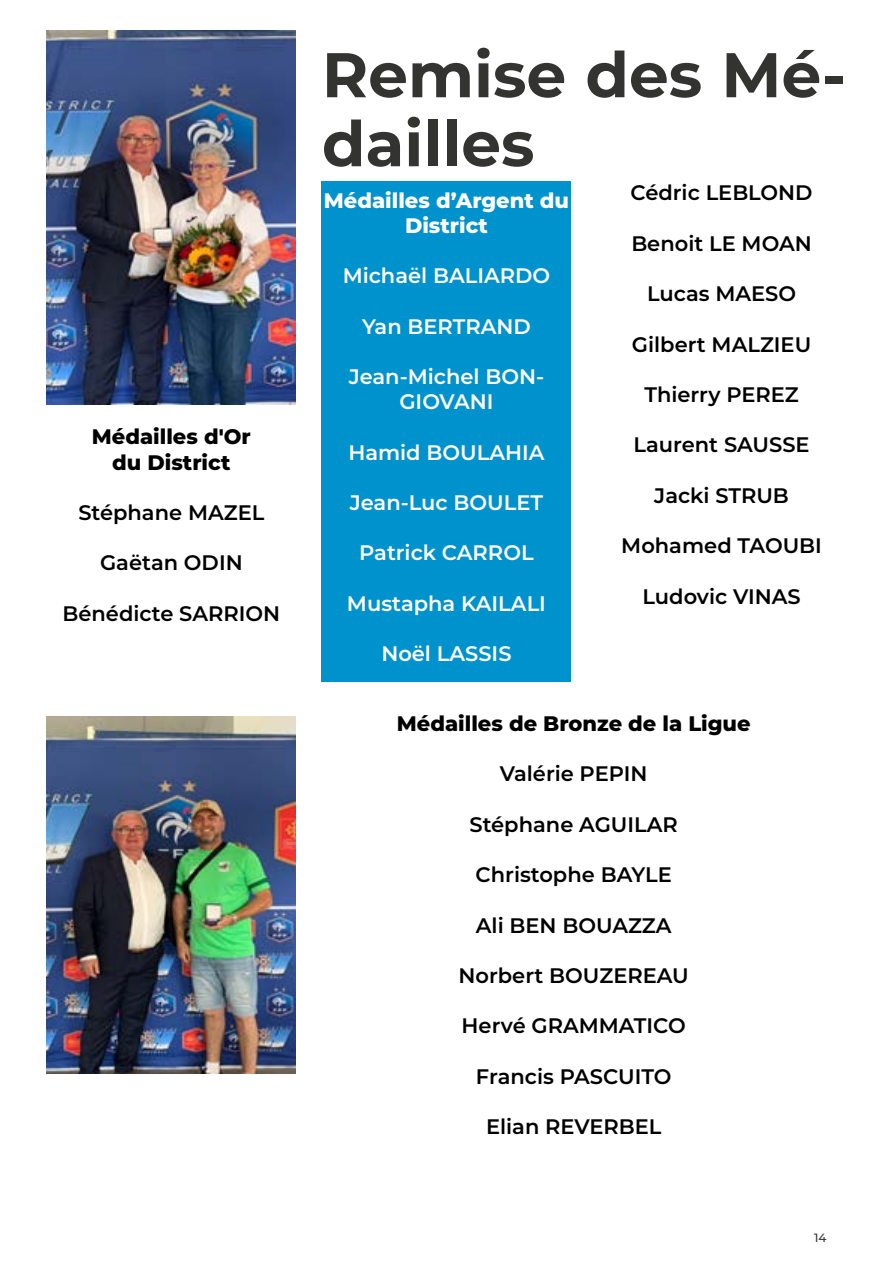
<style>
.page{position:relative;width:893px;height:1263px;background:#fff}
.page>*{position:absolute;margin:0;border:0;box-sizing:border-box;transform-origin:0 0}
.t1{font:700 63px/69px "Montserrat";color:#333332}
.t2{font:600 21px "Montserrat";color:#000}
.t3{font:600 21px/25.2px "Montserrat";color:#fff;text-align:center}
.t4{font:800 21px/25.2px "Montserrat";color:#000;text-align:center}
.t5{font:800 21px/25.2px "Montserrat";color:#fff;text-align:center}
.t6{font:500 12px "Montserrat";color:#333332}
</style>
<div class="page">
<div style="left:322px;top:181px;width:249px;height:501px;background:#0092cd"></div>
<img style="left:47px;top:30px;width:249px;height:374px">
<img style="left:47px;top:716px;width:249px;height:357px">
<p class="t4" style="left:92px;top:423px;width:160px">Médailles d'Or du District</p>
<p class="t2" style="left:78px;top:498px;width:188px">Stéphane MAZEL</p>
<p class="t2" style="left:100px;top:548px;width:144px">Gaëtan ODIN</p>
<p class="t2" style="left:62px;top:598px;width:219px">Bénédicte SARRION</p>
<h1 class="t1" style="left:322px;top:37px;width:526px">Remise des Mé&shy;dailles</h1>
<p class="t2" style="left:631px;top:178px;width:184px">Cédric LEBLOND</p>
<p class="t2" style="left:631px;top:228px;width:182px">Benoit LE MOAN</p>
<p class="t2" style="left:647px;top:279px;width:151px">Lucas MAESO</p>
<p class="t2" style="left:632px;top:329px;width:181px">Gilbert MALZIEU</p>
<p class="t2" style="left:644px;top:380px;width:156px">Thierry PEREZ</p>
<p class="t2" style="left:633px;top:430px;width:178px">Laurent SAUSSE</p>
<p class="t2" style="left:654px;top:480px;width:136px">Jacki STRUB</p>
<p class="t2" style="left:621px;top:531px;width:202px">Mohamed TAOUBI</p>
<p class="t2" style="left:642px;top:581px;width:160px">Ludovic VINAS</p>
<p class="t5" style="left:324px;top:186px;width:247px">Médailles d’Argent du<br>District</p>
<p class="t3" style="left:343px;top:262px;width:209px">Michaël BALIARDO</p>
<p class="t3" style="left:362px;top:313px;width:170px">Yan BERTRAND</p>
<p class="t3" style="left:349px;top:363px;width:197px">Jean-Michel BON-<br>GIOVANI</p>
<p class="t3" style="left:348px;top:439px;width:198px">Hamid BOULAHIA</p>
<p class="t3" style="left:350px;top:489px;width:195px">Jean-Luc BOULET</p>
<p class="t3" style="left:359px;top:539px;width:176px">Patrick CARROL</p>
<p class="t3" style="left:347px;top:590px;width:200px">Mustapha KAILALI</p>
<p class="t3" style="left:381px;top:640px;width:132px">Noël LASSIS</p>
<p class="t4" style="left:397px;top:710px;width:355px">Médailles de Bronze de la Ligue</p>
<p class="t2" style="left:500px;top:759px;width:149px">Valérie PEPIN</p>
<p class="t2" style="left:469px;top:809px;width:210px">Stéphane AGUILAR</p>
<p class="t2" style="left:476px;top:860px;width:198px">Christophe BAYLE</p>
<p class="t2" style="left:476px;top:910px;width:197px">Ali BEN BOUAZZA</p>
<p class="t2" style="left:459px;top:961px;width:232px">Norbert BOUZEREAU</p>
<p class="t2" style="left:462px;top:1011px;width:226px">Hervé GRAMMATICO</p>
<p class="t2" style="left:476px;top:1061px;width:197px">Francis PASCUITO</p>
<p class="t2" style="left:486px;top:1112px;width:177px">Elian REVERBEL</p>
<p class="t6" style="left:814px;top:1230px;width:14px">14</p>
</div>
